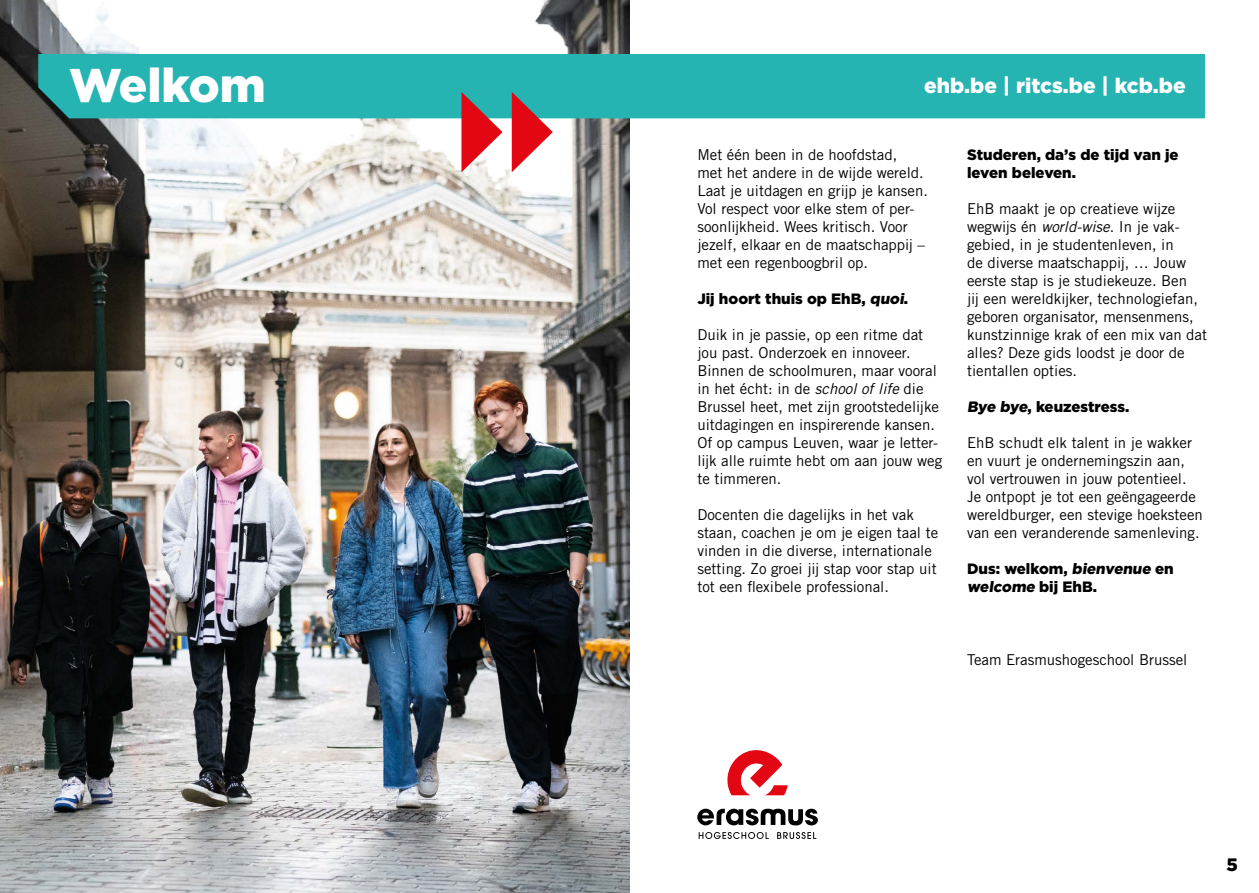
<style>
.page{position:relative;width:1259px;height:893px;background:#fff}
.page>*{position:absolute;margin:0;border:0;box-sizing:border-box;transform-origin:0 0}
.t1{font:900 47.25px "Gotham";color:#fff}
.t2{font:900 21px "Gotham";color:#fff}
.t3{font:900 18px "Gotham";color:#000}
.t4{font:15px/18px "Trade Gothic LT Pro";color:#000}
.t5{font:900 15px/18px "Gotham";color:#000}
.s1{font-style:italic}
</style>
<div class="page">
<img style="left:0;top:0;width:629px;height:893px">
<div style="left:38px;top:54px;width:1167px;height:64px;background:#25b4b1"></div>
<svg style="left:461px;top:92px;width:41px;height:80px"></svg>
<svg style="left:512px;top:92px;width:41px;height:80px"></svg>
<svg style="left:727px;top:750px;width:60px;height:45px"></svg>
<svg style="left:697px;top:809px;width:121px;height:16px"></svg>
<svg style="left:698px;top:832px;width:71px;height:7px"></svg>
<svg style="left:777px;top:832px;width:39px;height:7px"></svg>
<h1 class="t1" style="left:69px;top:58px;width:198px">Welkom</h1>
<h2 class="t2" style="left:924px;top:73px;width:263px">ehb.be | ritcs.be | kcb.be</h2>
<p class="t4" style="left:697px;top:145px;width:232px">Met één been in de hoofdstad,<br>met het andere in de wijde wereld.<br>Laat je uitdagen en grijp je kansen.<br>Vol respect voor elke stem of per&shy;soonlijkheid. Wees kritisch. Voor jezelf, elkaar en de maatschappij – met een regenboogbril op.</p>
<p class="t5" style="left:697px;top:289px;width:212px">Jij hoort thuis op EhB, quoi.</p>
<p class="t4" style="left:697px;top:325px;width:246px">Duik in je passie, op een ritme dat jou past. Onderzoek en innoveer.<br>Binnen de schoolmuren, maar vooral in het écht: in de <span class="s1">school of life</span> die Brussel heet, met zijn grootstedelijke uitdagingen en inspirerende kansen.<br>Of op campus Leuven, waar je letter&shy;lijk alle ruimte hebt om aan jouw weg te timmeren.</p>
<p class="t4" style="left:697px;top:505px;width:242px">Docenten die dagelijks in het vak staan, coachen je om je eigen taal te vinden in die diverse, internationale setting. Zo groei jij stap voor stap uit tot een flexibele professional.</p>
<p class="t5" style="left:967px;top:145px;width:213px">Studeren, da’s de tijd van je leven beleven.</p>
<p class="t4" style="left:967px;top:199px;width:241px">EhB maakt je op creatieve wijze wegwijs én <span class="s1">world-wise</span>. In je vak&shy;gebied, in je studentenleven, in<br>de diverse maatschappij, … Jouw eerste stap is je studiekeuze. Ben<br>jij een wereldkijker, technologiefan, geboren organisator, mensenmens, kunstzinnige krak of een mix van dat alles? Deze gids loodst je door de tientallen opties.</p>
<p class="t5" style="left:967px;top:397px;width:164px">Bye bye, keuzestress.</p>
<p class="t4" style="left:967px;top:433px;width:237px">EhB schudt elk talent in je wakker en vuurt je ondernemingszin aan, vol vertrouwen in jouw potentieel.<br>Je ontpopt je tot een geëngageerde wereldburger, een stevige hoeksteen van een veranderende samenleving.</p>
<p class="t5" style="left:967px;top:559px;width:208px">Dus: welkom, bienvenue en welcome b ij E h B .</p>
<p class="t4" style="left:967px;top:651px;width:222px">Team Erasmushogeschool Brussel</p>
<p class="t3" style="left:1226px;top:854px;width:13px">5</p>
</div>
